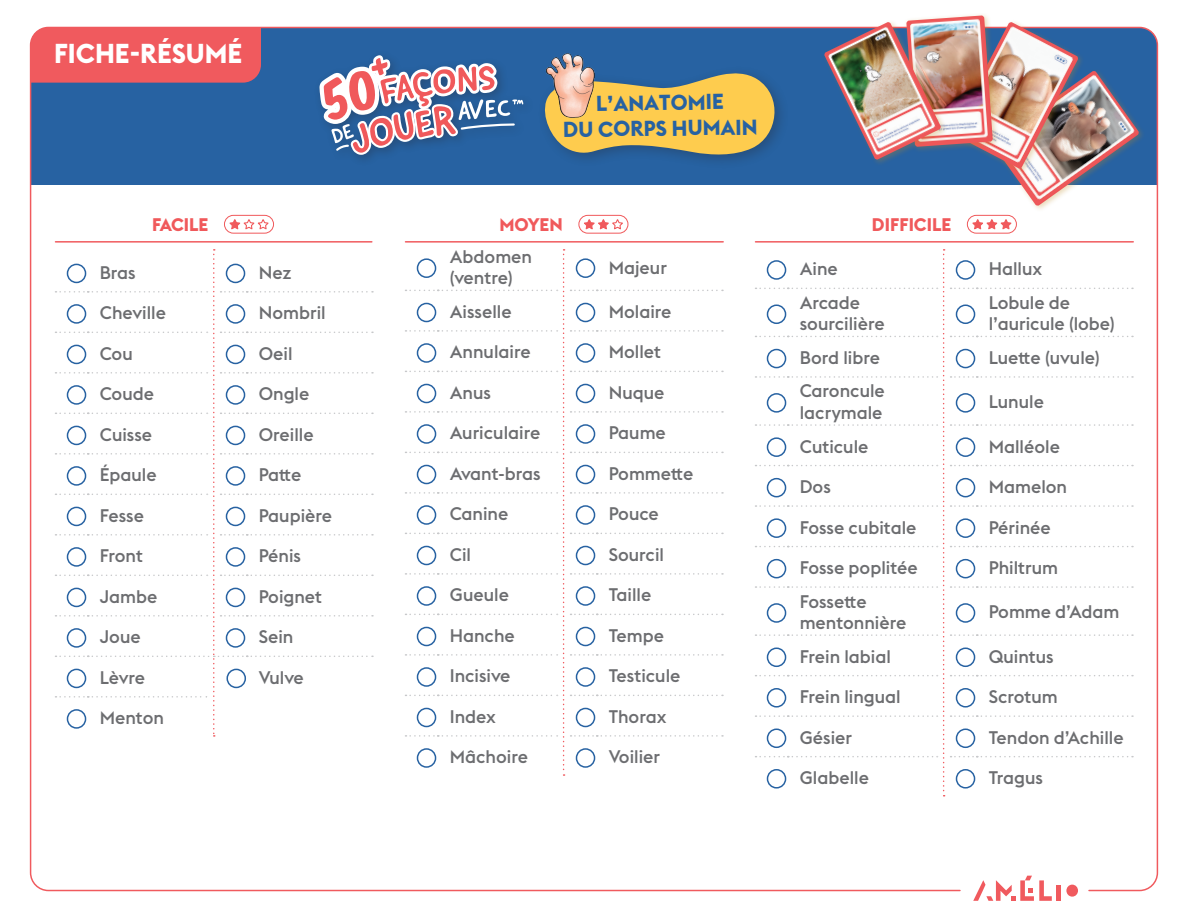
<style>
.page{position:relative;width:1188px;height:918px;background:#fff}
.page>*{position:absolute;margin:0;border:0;box-sizing:border-box;transform-origin:0 0}
.t1{font:700 27px "Euclid Flex";color:#fff}
.t2{font:700 21.3px/25.7px "Euclid Flex";color:#2762a2;text-align:center}
.Titre-carte{font:500 18px/21.6px "Euclid Flex";color:#6c6d70}
.Catégorie{font:700 18px "Euclid Flex";color:#f0595b}
</style>
<div class="page">
<div style="left:31px;top:27px;width:1126px;height:157px;background:#2762a2"></div>
<svg style="left:973px;top:876px;width:79px;height:25px"></svg>
<div style="left:1056px;top:885px;width:5px;height:16px;background:#f05a5e"></div>
<div style="left:1066px;top:885px;width:12px;height:12px;background:#f05a5e;border-radius:50%"></div>
<hr style="left:55px;top:241px;width:317px;height:2px;background:#f05a5e">
<hr style="left:756px;top:241px;width:377px;height:2px;background:#f05a5e">
<div style="left:31px;top:27px;width:230px;height:56px;background:#f05a5e"></div>
<svg style="left:55px;top:249px;width:318px;height:488px"></svg>
<svg style="left:224px;top:215px;width:50px;height:18px"></svg>
<div style="left:224px;top:215px;width:50px;height:18px;border:1px solid #f0595b;border-radius:9px"></div>
<svg style="left:228px;top:214px;width:42px;height:17px"></svg>
<div style="left:579px;top:215px;width:49px;height:18px;border:1px solid #f0595b;border-radius:9px"></div>
<svg style="left:582px;top:214px;width:42px;height:17px"></svg>
<svg style="left:967px;top:215px;width:49px;height:18px"></svg>
<div style="left:967px;top:215px;width:50px;height:18px;border:1px solid #f0595b;border-radius:9px"></div>
<svg style="left:971px;top:214px;width:41px;height:17px"></svg>
<svg style="left:951px;top:288px;width:182px;height:1px"></svg>
<svg style="left:951px;top:336px;width:182px;height:1px"></svg>
<svg style="left:951px;top:376px;width:182px;height:2px"></svg>
<svg style="left:951px;top:424px;width:182px;height:2px"></svg>
<svg style="left:951px;top:465px;width:182px;height:1px"></svg>
<svg style="left:951px;top:505px;width:182px;height:2px"></svg>
<svg style="left:951px;top:546px;width:182px;height:1px"></svg>
<svg style="left:951px;top:586px;width:182px;height:2px"></svg>
<svg style="left:951px;top:634px;width:182px;height:2px"></svg>
<svg style="left:951px;top:675px;width:182px;height:1px"></svg>
<svg style="left:951px;top:715px;width:182px;height:2px"></svg>
<svg style="left:951px;top:756px;width:182px;height:1px"></svg>
<div style="left:956px;top:260px;width:19px;height:20px;border:2px solid #2762a2;border-radius:50%"></div>
<div style="left:956px;top:304px;width:19px;height:20px;border:2px solid #2762a2;border-radius:50%"></div>
<div style="left:956px;top:349px;width:19px;height:19px;border:2px solid #2762a2;border-radius:50%"></div>
<div style="left:956px;top:393px;width:19px;height:20px;border:2px solid #2762a2;border-radius:50%"></div>
<div style="left:956px;top:437px;width:19px;height:20px;border:2px solid #2762a2;border-radius:50%"></div>
<div style="left:956px;top:478px;width:19px;height:19px;border:2px solid #2762a2;border-radius:50%"></div>
<div style="left:956px;top:518px;width:19px;height:20px;border:2px solid #2762a2;border-radius:50%"></div>
<div style="left:956px;top:559px;width:19px;height:19px;border:2px solid #2762a2;border-radius:50%"></div>
<div style="left:956px;top:603px;width:19px;height:20px;border:2px solid #2762a2;border-radius:50%"></div>
<div style="left:956px;top:648px;width:19px;height:19px;border:2px solid #2762a2;border-radius:50%"></div>
<div style="left:956px;top:688px;width:19px;height:20px;border:2px solid #2762a2;border-radius:50%"></div>
<div style="left:956px;top:729px;width:19px;height:19px;border:2px solid #2762a2;border-radius:50%"></div>
<div style="left:956px;top:769px;width:19px;height:20px;border:2px solid #2762a2;border-radius:50%"></div>
<hr style="left:405px;top:241px;width:318px;height:2px;background:#f05a5e">
<svg style="left:405px;top:249px;width:318px;height:527px"></svg>
<svg style="left:756px;top:249px;width:189px;height:547px"></svg>
<svg style="left:546px;top:73px;width:236px;height:83px"></svg>
<img style="left:544px;top:53px;width:56px;height:69px">
<svg style="left:320px;top:55px;width:203px;height:100px"></svg>
<div style="left:990px;top:68px;width:156px;height:144px;background:#bb8921;opacity:.3"></div>
<img style="left:993px;top:71px;width:146px;height:135px">
<div style="left:950px;top:20px;width:135px;height:155px;background:#bb8921;opacity:.3"></div>
<img style="left:952px;top:22px;width:126px;height:146px">
<div style="left:904px;top:13px;width:96px;height:141px;background:#bb8921;opacity:.3"></div>
<img style="left:906px;top:16px;width:87px;height:131px">
<div style="left:822px;top:20px;width:126px;height:147px;background:#bb8921;opacity:.3"></div>
<img style="left:824px;top:22px;width:117px;height:138px">
<p class="t1" style="left:54px;top:38px;width:190px">FICHE-RÉSUMÉ</p>
<p class="t2" style="left:562px;top:92px;width:196px;rotate:-1deg">L’ANATOMIE<br>DU CORPS HUMAIN</p>
<p class="Catégorie" style="left:152px;top:215px;width:58px">FACILE</p>
<p class="Catégorie" style="left:499px;top:215px;width:65px">MOYEN</p>
<p class="Catégorie" style="left:872px;top:215px;width:81px">DIFFICILE</p>
<p class="Titre-carte" style="left:450px;top:246px;width:84px">Abdomen (ventre)</p>
<p class="Titre-carte" style="left:609px;top:257px;width:60px">Majeur</p>
<p class="Titre-carte" style="left:450px;top:301px;width:63px">Aisselle</p>
<p class="Titre-carte" style="left:609px;top:301px;width:64px">Molaire</p>
<p class="Titre-carte" style="left:450px;top:341px;width:82px">Annulaire</p>
<p class="Titre-carte" style="left:609px;top:341px;width:54px">Mollet</p>
<p class="Titre-carte" style="left:450px;top:382px;width:43px">Anus</p>
<p class="Titre-carte" style="left:609px;top:382px;width:57px">Nuque</p>
<p class="Titre-carte" style="left:450px;top:422px;width:92px">Auriculaire</p>
<p class="Titre-carte" style="left:609px;top:422px;width:59px">Paume</p>
<p class="Titre-carte" style="left:450px;top:463px;width:92px">Avant-bras</p>
<p class="Titre-carte" style="left:609px;top:463px;width:86px">Pommette</p>
<p class="Titre-carte" style="left:450px;top:503px;width:60px">Canine</p>
<p class="Titre-carte" style="left:609px;top:503px;width:52px">Pouce</p>
<p class="Titre-carte" style="left:450px;top:544px;width:23px">Cil</p>
<p class="Titre-carte" style="left:609px;top:544px;width:57px">Sourcil</p>
<p class="Titre-carte" style="left:450px;top:584px;width:61px">Gueule</p>
<p class="Titre-carte" style="left:609px;top:584px;width:44px">Taille</p>
<p class="Titre-carte" style="left:450px;top:625px;width:67px">Hanche</p>
<p class="Titre-carte" style="left:609px;top:625px;width:57px">Tempe</p>
<p class="Titre-carte" style="left:450px;top:665px;width:62px">Incisive</p>
<p class="Titre-carte" style="left:609px;top:665px;width:73px">Testicule</p>
<p class="Titre-carte" style="left:450px;top:706px;width:48px">Index</p>
<p class="Titre-carte" style="left:609px;top:706px;width:59px">Thorax</p>
<p class="Titre-carte" style="left:450px;top:746px;width:80px">Mâchoire</p>
<p class="Titre-carte" style="left:609px;top:746px;width:53px">Voilier</p>
<p class="Titre-carte" style="left:800px;top:258px;width:40px">Aine</p>
<p class="Titre-carte" style="left:989px;top:258px;width:55px">Hallux</p>
<p class="Titre-carte" style="left:800px;top:292px;width:86px">Arcade sourcilière</p>
<p class="Titre-carte" style="left:989px;top:292px;width:128px">Lobule de l’auricule (lobe)</p>
<p class="Titre-carte" style="left:800px;top:347px;width:82px">Bord libre</p>
<p class="Titre-carte" style="left:989px;top:347px;width:113px">Luette (uvule)</p>
<p class="Titre-carte" style="left:800px;top:380px;width:87px">Caroncule lacrymale</p>
<p class="Titre-carte" style="left:989px;top:391px;width:57px">Lunule</p>
<p class="Titre-carte" style="left:800px;top:436px;width:70px">Cuticule</p>
<p class="Titre-carte" style="left:989px;top:436px;width:73px">Malléole</p>
<p class="Titre-carte" style="left:800px;top:476px;width:33px">Dos</p>
<p class="Titre-carte" style="left:989px;top:476px;width:80px">Mamelon</p>
<p class="Titre-carte" style="left:800px;top:517px;width:118px">Fosse cubitale</p>
<p class="Titre-carte" style="left:989px;top:517px;width:64px">Périnée</p>
<p class="Titre-carte" style="left:800px;top:557px;width:119px">Fosse poplitée</p>
<p class="Titre-carte" style="left:989px;top:557px;width:71px">Philtrum</p>
<p class="Titre-carte" style="left:800px;top:591px;width:108px">Fossette mentonnière</p>
<p class="Titre-carte" style="left:989px;top:601px;width:132px">Pomme d’Adam</p>
<p class="Titre-carte" style="left:800px;top:646px;width:93px">Frein labial</p>
<p class="Titre-carte" style="left:989px;top:646px;width:66px">Quintus</p>
<p class="Titre-carte" style="left:800px;top:686px;width:102px">Frein lingual</p>
<p class="Titre-carte" style="left:989px;top:686px;width:71px">Scrotum</p>
<p class="Titre-carte" style="left:800px;top:727px;width:54px">Gésier</p>
<p class="Titre-carte" style="left:989px;top:727px;width:136px">Tendon d’Achille</p>
<p class="Titre-carte" style="left:800px;top:767px;width:71px">Glabelle</p>
<p class="Titre-carte" style="left:989px;top:767px;width:56px">Tragus</p>
<p class="Titre-carte" style="left:100px;top:262px;width:37px">Bras</p>
<p class="Titre-carte" style="left:259px;top:262px;width:34px">Nez</p>
<p class="Titre-carte" style="left:100px;top:302px;width:68px">Cheville</p>
<p class="Titre-carte" style="left:259px;top:302px;width:68px">Nombril</p>
<p class="Titre-carte" style="left:100px;top:343px;width:35px">Cou</p>
<p class="Titre-carte" style="left:259px;top:343px;width:35px">Oeil</p>
<p class="Titre-carte" style="left:100px;top:383px;width:56px">Coude</p>
<p class="Titre-carte" style="left:259px;top:383px;width:52px">Ongle</p>
<p class="Titre-carte" style="left:100px;top:424px;width:54px">Cuisse</p>
<p class="Titre-carte" style="left:259px;top:424px;width:56px">Oreille</p>
<p class="Titre-carte" style="left:100px;top:464px;width:58px">Épaule</p>
<p class="Titre-carte" style="left:259px;top:464px;width:44px">Patte</p>
<p class="Titre-carte" style="left:100px;top:505px;width:46px">Fesse</p>
<p class="Titre-carte" style="left:259px;top:505px;width:75px">Paupière</p>
<p class="Titre-carte" style="left:100px;top:545px;width:45px">Front</p>
<p class="Titre-carte" style="left:259px;top:545px;width:44px">Pénis</p>
<p class="Titre-carte" style="left:100px;top:586px;width:59px">Jambe</p>
<p class="Titre-carte" style="left:259px;top:586px;width:65px">Poignet</p>
<p class="Titre-carte" style="left:100px;top:626px;width:43px">Joue</p>
<p class="Titre-carte" style="left:259px;top:626px;width:36px">Sein</p>
<p class="Titre-carte" style="left:100px;top:667px;width:47px">Lèvre</p>
<p class="Titre-carte" style="left:259px;top:667px;width:47px">Vulve</p>
<p class="Titre-carte" style="left:100px;top:707px;width:66px">Menton</p>
</div>
